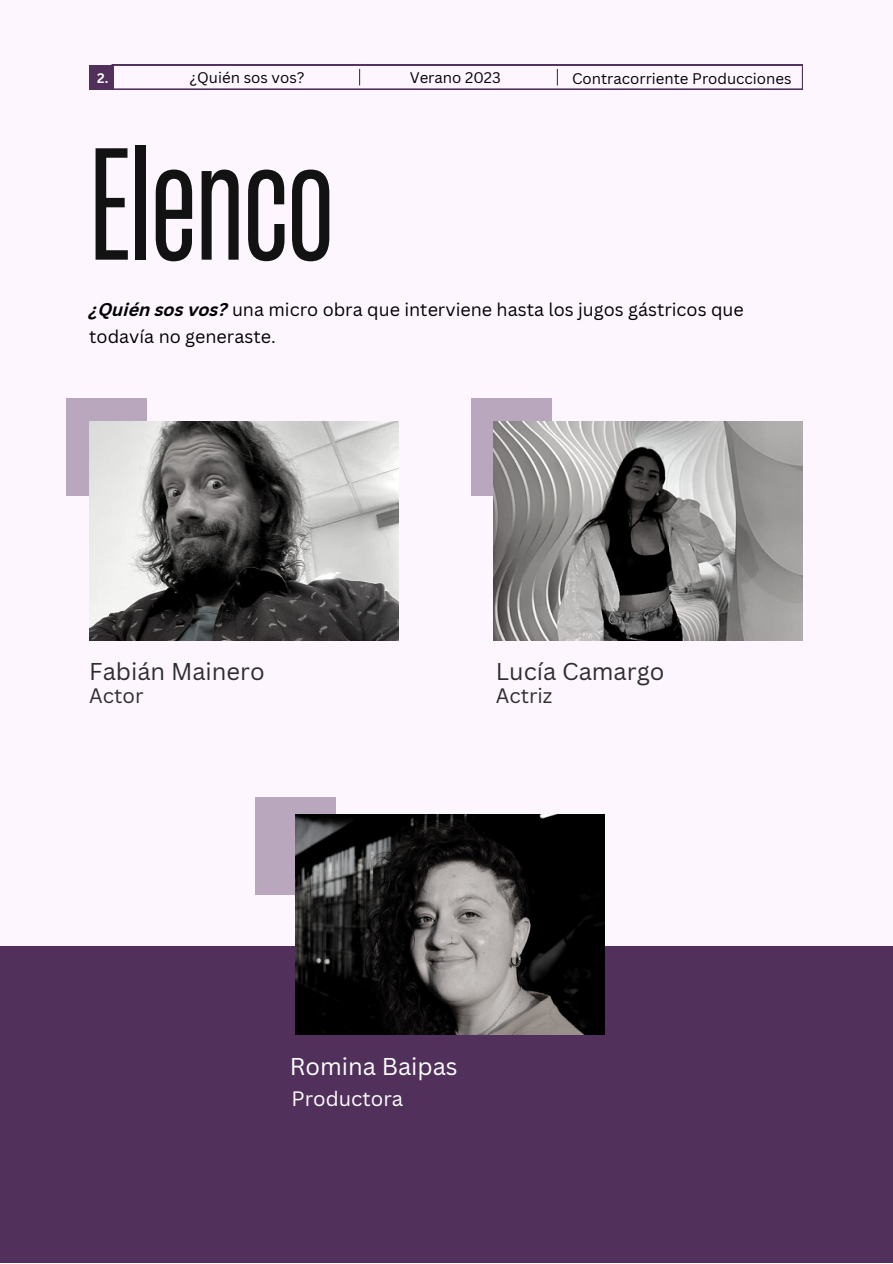
<style>
.page{position:relative;width:893px;height:1264px;background:#fff}
.page>*{position:absolute;margin:0;border:0;box-sizing:border-box;transform-origin:0 0}
.t1{font:149.85px "Heading Now 34";color:#121212}
.t2{font:23.7px "Canva Sans";color:#2e2e2e}
.t3{font:23.7px "Canva Sans";color:#fff}
.t4{font:20.25px "Canva Sans";color:#2e2e2e}
.t5{font:20.25px "Canva Sans";color:#fff}
.t6{font:18px/27px "Canva Sans";color:#000}
.t7{font:15px "Canva Sans";color:#000}
.t8{font:700 13.5px "Canva Sans";color:#fff}
.s1{font-weight:700;font-style:italic}
</style>
<div class="page">
<div style="left:0;top:0;width:892px;height:1262px;background:#fdf6ff"></div>
<div style="left:89px;top:65px;width:25px;height:25px;background:#51315c"></div>
<svg style="left:114px;top:65px;width:688px;height:25px"></svg>
<div style="left:0;top:946px;width:892px;height:316px;background:#51315c"></div>
<div style="left:66px;top:398px;width:81px;height:98px;background:#b8a7bd"></div>
<img style="left:89px;top:421px;width:309px;height:219px">
<div style="left:471px;top:398px;width:81px;height:98px;background:#b8a7bd"></div>
<img style="left:493px;top:421px;width:309px;height:219px">
<div style="left:255px;top:797px;width:81px;height:98px;background:#b8a7bd"></div>
<img style="left:295px;top:815px;width:309px;height:219px">
<p class="t8" style="left:97px;top:68px;width:13px">2.</p>
<p class="t7" style="left:189px;top:67px;width:117px">¿Quién sos vos?</p>
<p class="t7" style="left:409px;top:67px;width:93px">Verano 2023</p>
<p class="t7" style="left:572px;top:68px;width:221px">Contracorriente Producciones</p>
<h1 class="t1" style="left:89px;top:102px;width:245px">Elenco</h1>
<p class="t6" style="left:89px;top:295px;width:656px"><span class="s1">¿Quién sos vos?</span> una micro obra que interviene hasta los jugos gástricos que todavía no generaste.</p>
<h2 class="t2" style="left:89px;top:654px;width:177px">Fabián Mainero</h2>
<h2 class="t2" style="left:496px;top:654px;width:170px">Lucía Camargo</h2>
<p class="t4" style="left:89px;top:681px;width:56px">Actor</p>
<p class="t4" style="left:496px;top:681px;width:58px">Actriz</p>
<h2 class="t3" style="left:290px;top:1049px;width:169px">Romina Baipas</h2>
<p class="t5" style="left:291px;top:1083px;width:113px">Productora</p>
</div>
